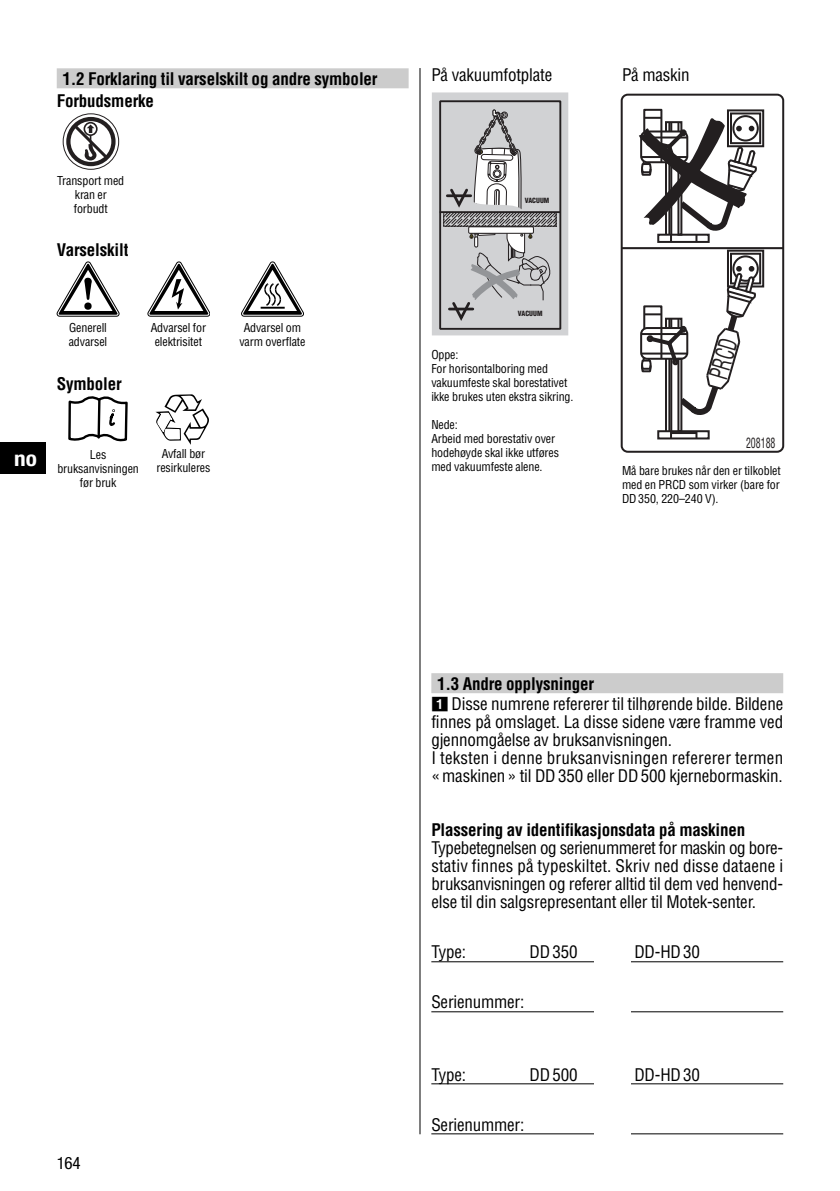
<style>
.page{position:relative;width:840px;height:1191px;background:#fff}
.page>*{position:absolute;margin:0;border:0;box-sizing:border-box;transform-origin:0 0}
.t1{font:condensed 25.2px "Helvetica";color:#231f20;scale:.7 1}
.t2{font:700 condensed 21px "Helvetica Neue";color:#fff;scale:1.1 1}
.t3{font:condensed 17px/18px "Helvetica";letter-spacing:-.01em;color:#000}
.t4{font:700 condensed 17px "Helvetica";letter-spacing:-.01em;color:#000}
.t5{font:condensed 17px "Helvetica Neue";color:#000}
.t6{font:condensed 14px "Helvetica";color:#231f20;scale:.7 1}
.t7{font:condensed 12px/14px "Helvetica";letter-spacing:-.01em;color:#000;text-align:center}
.t8{font:900 condensed 7px "Helvetica";color:#231f20}
</style>
<div class="page">
<div style="left:0;top:442px;width:45px;height:31px;background:#000"></div>
<svg style="left:63px;top:114px;width:56px;height:55px"></svg>
<div style="left:63px;top:114px;width:56px;height:55px;border:1px solid #231f20;border-radius:50%"></div>
<svg style="left:70px;top:121px;width:42px;height:42px"></svg>
<div style="left:66px;top:117px;width:49px;height:49px;border:4px solid #231f20;border-radius:50%"></div>
<div style="left:57px;top:68px;width:351px;height:20px;background:#ccc"></div>
<svg style="left:57px;top:262px;width:62px;height:54px"></svg>
<svg style="left:148px;top:262px;width:62px;height:54px"></svg>
<svg style="left:241px;top:262px;width:62px;height:54px"></svg>
<svg style="left:68px;top:396px;width:60px;height:45px"></svg>
<div style="left:431px;top:673px;width:351px;height:20px;background:#ccc"></div>
<hr style="left:431px;top:961px;width:351px;height:1px;background:#000">
<hr style="left:431px;top:1011px;width:351px;height:1px;background:#000">
<hr style="left:431px;top:1083px;width:351px;height:1px;background:#000">
<hr style="left:431px;top:1133px;width:351px;height:1px;background:#000">
<div style="left:432px;top:93px;width:135px;height:242px;background:#d1d2d4"></div>
<div style="left:431px;top:92px;width:137px;height:243px;border:1px solid #d1d2d4"></div>
<div style="left:443px;top:213px;width:113px;height:14px;border:1px solid #231f20"></div>
<svg style="left:443px;top:109px;width:112px;height:212px"></svg>
<div style="left:439px;top:100px;width:122px;height:230px;border:2px solid #231f20"></div>
<hr style="left:440px;top:211px;width:119px;height:2px;background:#231f20">
<hr style="left:419px;top:68px;width:1px;height:1066px;background:#000">
<svg style="left:620px;top:95px;width:165px;height:358px"></svg>
<hr style="left:670px;top:432px;width:26px;height:2px;background:#231f20">
<svg style="left:155px;top:394px;width:54px;height:51px"></svg>
<div style="left:594px;top:934px;width:36px;height:213px;background:#fff"></div>
<p class="t4" style="left:62px;top:69px;width:316px">1.2 Forklaring til varselskilt og andre symboler</p>
<p class="t4" style="left:57px;top:91px;width:99px">Forbudsmerke</p>
<p class="t7" style="left:57px;top:174px;width:68px">Transport med kran er forbudt</p>
<p class="t4" style="left:57px;top:241px;width:73px">Varselskilt</p>
<p class="t7" style="left:69px;top:321px;width:40px;text-align:left">Generell advarsel</p>
<p class="t7" style="left:151px;top:321px;width:57px">Advarsel for elektrisitet</p>
<p class="t7" style="left:239px;top:321px;width:67px">Advarsel om varm overflate</p>
<p class="t4" style="left:57px;top:375px;width:66px">Symboler</p>
<p class="t2" style="left:14px;top:450px;width:22px">no</p>
<p class="t7" style="left:57px;top:447px;width:83px">Les bruksanvisningen før bruk</p>
<p class="t7" style="left:156px;top:447px;width:55px">Avfall bør resirkuleres</p>
<p class="t3" style="left:431px;top:66px;width:122px">På vakuumfotplate</p>
<p class="t3" style="left:621px;top:66px;width:69px">På maskin</p>
<p class="t8" style="left:524px;top:196px;width:26px">VACUUM</p>
<p class="t8" style="left:517px;top:310px;width:26px">VACUUM</p>
<p class="t7" style="left:431px;top:347px;width:143px;text-align:left">Oppe:<br>For horisontalboring med vakuumfeste skal borestativet ikke brukes uten ekstra sikring.</p>
<p class="t7" style="left:431px;top:417px;width:129px;text-align:left">Nede:<br>Arbeid med borestativ over hodehøyde skal ikke utføres med vakuumfeste alene.</p>
<h1 class="t1" style="left:703px;top:374px;width:60px;rotate:-73deg">PRCD</h1>
<p class="t6" style="left:745px;top:435px;width:44px">208188</p>
<p class="t7" style="left:621px;top:464px;width:160px;text-align:justify">Må bare brukes når den er tilkoblet med en PRCD som virker (bare for DD350, 220–240 V).</p>
<p class="t5" style="left:57px;top:1157px;width:25px">164</p>
<p class="t4" style="left:437px;top:673px;width:158px">1.3 Andre opplysninger</p>
<p class="t3" style="left:431px;top:695px;width:353px;text-indent:20px">Disse numrene refererer til tilhørende bilde. Bildene finnes på omslaget. La disse sidene være framme ved gjennomgåelse av bruksanvisningen.<br>I teksten i denne bruksanvisningen refererer termen «maskinen » til DD350 eller DD500 kjernebormaskin.</p>
<p class="t4" style="left:431px;top:820px;width:315px">Plassering av identifikasjonsdata på maskinen</p>
<p class="t3" style="left:431px;top:839px;width:353px;text-align:justify">Typebetegnelsen og serienummeret for maskin og bore&shy;stativ finnes på typeskiltet. Skriv ned disse dataene i bruksanvisningen og referer alltid til dem ved henvend&shy;else til din salgsrepresentant eller til Motek-senter.</p>
<p class="t3" style="left:431px;top:943px;width:36px">Type:</p>
<p class="t3" style="left:529px;top:943px;width:50px">DD350</p>
<p class="t3" style="left:634px;top:943px;width:67px">DD-HD30</p>
<p class="t3" style="left:431px;top:993px;width:94px">Serienummer:</p>
<p class="t3" style="left:431px;top:1065px;width:36px">Type:</p>
<p class="t3" style="left:529px;top:1065px;width:50px">DD500</p>
<p class="t3" style="left:634px;top:1065px;width:67px">DD-HD30</p>
<p class="t3" style="left:431px;top:1115px;width:94px">Serienummer:</p>
</div>
